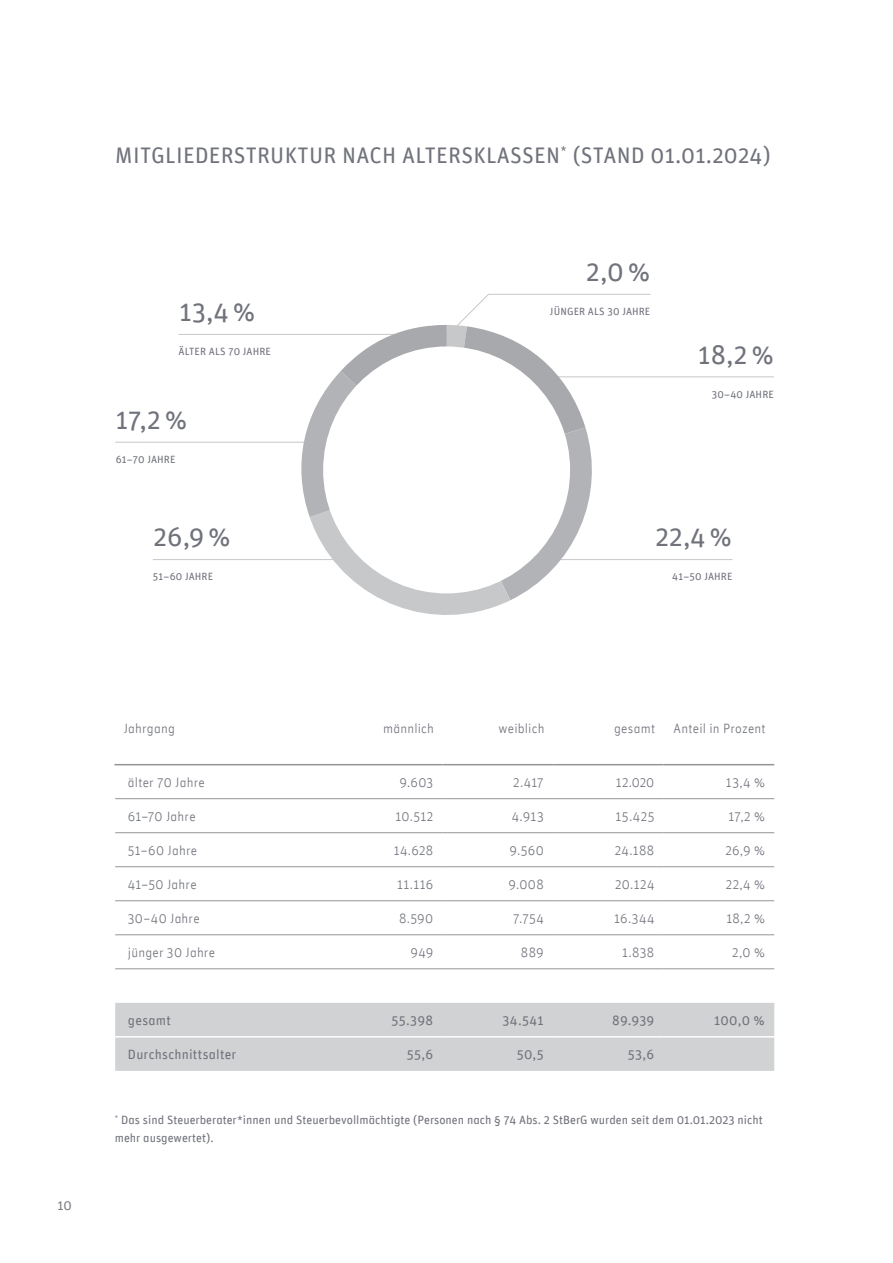
<style>
.page{position:relative;width:893px;height:1263px;background:#fff}
.page>*{position:absolute;margin:0;border:0;box-sizing:border-box;transform-origin:0 0}
.t1{font:27px "Unit Regular Alternate";letter-spacing:.01em;color:#70737b}
.t2{font:22.5px "Unit Regular Alternate";letter-spacing:.01em;color:#70737b}
.t3{font:13.5px "Unit Light Alternate";letter-spacing:.02em;color:#70737b}
.t4{font:13.5px "Unit Regular Alternate";letter-spacing:.02em;color:#70737b}
.t5{font:13.5px "Unit Regular Alternate";color:#7c7e84}
.t6{font:12px/18px "Unit Regular Alternate";color:#70737b}
.t7{font:10.5px "Unit Regular Alternate";letter-spacing:.01em;color:#70737b}
</style>
<div class="page">
<div style="left:115px;top:1003px;width:659px;height:68px;background:#d1d2d4"></div>
<hr style="left:115px;top:798px;width:217px;height:1px;background:#939598">
<hr style="left:332px;top:798px;width:111px;height:1px;background:#939598">
<hr style="left:443px;top:798px;width:110px;height:1px;background:#939598">
<hr style="left:553px;top:798px;width:111px;height:1px;background:#939598">
<hr style="left:664px;top:798px;width:110px;height:1px;background:#939598">
<hr style="left:114px;top:764px;width:218px;height:1px;background:#939598">
<hr style="left:332px;top:764px;width:111px;height:1px;background:#939598">
<hr style="left:443px;top:764px;width:110px;height:1px;background:#939598">
<hr style="left:553px;top:764px;width:111px;height:1px;background:#939598">
<hr style="left:664px;top:764px;width:110px;height:1px;background:#939598">
<hr style="left:115px;top:832px;width:217px;height:1px;background:#939598">
<hr style="left:332px;top:832px;width:111px;height:1px;background:#939598">
<hr style="left:443px;top:832px;width:110px;height:1px;background:#939598">
<hr style="left:553px;top:832px;width:111px;height:1px;background:#939598">
<hr style="left:664px;top:832px;width:110px;height:1px;background:#939598">
<hr style="left:115px;top:968px;width:217px;height:1px;background:#939598">
<hr style="left:332px;top:968px;width:111px;height:1px;background:#939598">
<hr style="left:443px;top:968px;width:110px;height:1px;background:#939598">
<hr style="left:553px;top:968px;width:111px;height:1px;background:#939598">
<hr style="left:664px;top:968px;width:110px;height:1px;background:#939598">
<hr style="left:115px;top:866px;width:217px;height:1px;background:#939598">
<hr style="left:332px;top:866px;width:111px;height:1px;background:#939598">
<hr style="left:443px;top:866px;width:110px;height:1px;background:#939598">
<hr style="left:553px;top:866px;width:111px;height:1px;background:#939598">
<hr style="left:664px;top:866px;width:110px;height:1px;background:#939598">
<hr style="left:115px;top:900px;width:217px;height:1px;background:#939598">
<hr style="left:332px;top:900px;width:111px;height:1px;background:#939598">
<hr style="left:443px;top:900px;width:110px;height:1px;background:#939598">
<hr style="left:553px;top:900px;width:111px;height:1px;background:#939598">
<hr style="left:664px;top:900px;width:110px;height:1px;background:#939598">
<hr style="left:115px;top:934px;width:217px;height:1px;background:#939598">
<hr style="left:332px;top:934px;width:111px;height:1px;background:#939598">
<hr style="left:443px;top:934px;width:110px;height:1px;background:#939598">
<hr style="left:553px;top:934px;width:111px;height:1px;background:#939598">
<hr style="left:664px;top:934px;width:110px;height:1px;background:#939598">
<hr style="left:115px;top:1036px;width:217px;height:1px;background:#fff">
<hr style="left:332px;top:1036px;width:111px;height:1px;background:#fff">
<hr style="left:443px;top:1036px;width:110px;height:1px;background:#fff">
<hr style="left:553px;top:1036px;width:111px;height:1px;background:#fff">
<hr style="left:664px;top:1036px;width:110px;height:1px;background:#fff">
<hr style="left:506px;top:376px;width:268px;height:1px;background:#c7c8ca">
<hr style="left:465px;top:559px;width:267px;height:1px;background:#c7c8ca">
<hr style="left:179px;top:334px;width:288px;height:1px;background:#c7c8ca">
<hr style="left:153px;top:559px;width:268px;height:1px;background:#c7c8ca">
<hr style="left:115px;top:442px;width:268px;height:1px;background:#c7c8ca">
<svg style="left:292px;top:293px;width:359px;height:322px"></svg>
<div style="left:323px;top:346px;width:247px;height:247px;background:#fff;border-radius:50%"></div>
<h2 class="t2" style="left:115px;top:142px;width:657px">MITGLIEDERSTRUKTUR NACH ALTERSKLASSEN<sup>*</sup> (STAND 01.01.2024)</h2>
<h1 class="t1" style="left:179px;top:296px;width:77px">13,4 %</h1>
<p class="t7" style="left:179px;top:345px;width:94px">ÄLTER ALS 70 JAHRE</p>
<h1 class="t1" style="left:116px;top:404px;width:73px">17,2 %</h1>
<p class="t7" style="left:116px;top:453px;width:61px">61–70 JAHRE</p>
<h1 class="t1" style="left:153px;top:521px;width:79px">26,9 %</h1>
<p class="t7" style="left:153px;top:570px;width:62px">51–60 JAHRE</p>
<h1 class="t1" style="left:586px;top:256px;width:66px">2,0 %</h1>
<p class="t7" style="left:550px;top:305px;width:102px">JÜNGER ALS 30 JAHRE</p>
<h1 class="t1" style="left:698px;top:338px;width:77px">18,2 %</h1>
<p class="t7" style="left:712px;top:388px;width:64px">30–40 JAHRE</p>
<h1 class="t1" style="left:655px;top:521px;width:78px">22,4 %</h1>
<p class="t7" style="left:672px;top:570px;width:62px">41–50 JAHRE</p>
<p class="t5" style="left:57px;top:1197px;width:16px">10</p>
<p class="t3" style="left:124px;top:721px;width:53px">Jahrgang</p>
<p class="t3" style="left:383px;top:721px;width:52px">männlich</p>
<p class="t3" style="left:498px;top:721px;width:48px">weiblich</p>
<p class="t3" style="left:614px;top:721px;width:43px">gesamt</p>
<p class="t3" style="left:674px;top:721px;width:94px">Anteil in Prozent</p>
<p class="t3" style="left:128px;top:774px;width:78px">älter 70 Jahre</p>
<p class="t3" style="left:399px;top:774px;width:35px">9.603</p>
<p class="t3" style="left:513px;top:774px;width:32px">2.417</p>
<p class="t3" style="left:616px;top:774px;width:40px">12.020</p>
<p class="t3" style="left:726px;top:774px;width:41px">13,4 %</p>
<p class="t3" style="left:128px;top:808px;width:69px">61–70 Jahre</p>
<p class="t3" style="left:395px;top:808px;width:39px">10.512</p>
<p class="t3" style="left:512px;top:808px;width:34px">4.913</p>
<p class="t3" style="left:615px;top:808px;width:40px">15.425</p>
<p class="t3" style="left:729px;top:808px;width:38px">17,2 %</p>
<p class="t3" style="left:128px;top:842px;width:71px">51–60 Jahre</p>
<p class="t3" style="left:394px;top:842px;width:41px">14.628</p>
<p class="t3" style="left:510px;top:842px;width:36px">9.560</p>
<p class="t3" style="left:615px;top:842px;width:41px">24.188</p>
<p class="t3" style="left:725px;top:842px;width:41px">26,9 %</p>
<p class="t3" style="left:128px;top:876px;width:70px">41–50 Jahre</p>
<p class="t3" style="left:397px;top:876px;width:38px">11.116</p>
<p class="t3" style="left:509px;top:876px;width:37px">9.008</p>
<p class="t3" style="left:615px;top:876px;width:41px">20.124</p>
<p class="t3" style="left:726px;top:876px;width:41px">22,4 %</p>
<p class="t3" style="left:128px;top:910px;width:73px">30–40 Jahre</p>
<p class="t3" style="left:399px;top:910px;width:36px">8.590</p>
<p class="t3" style="left:513px;top:910px;width:32px">7.754</p>
<p class="t3" style="left:614px;top:910px;width:42px">16.344</p>
<p class="t3" style="left:726px;top:910px;width:40px">18,2 %</p>
<p class="t3" style="left:128px;top:944px;width:89px">jünger 30 Jahre</p>
<p class="t3" style="left:410px;top:944px;width:24px">949</p>
<p class="t3" style="left:521px;top:944px;width:24px">889</p>
<p class="t3" style="left:622px;top:944px;width:34px">1.838</p>
<p class="t3" style="left:732px;top:944px;width:34px">2,0 %</p>
<p class="t4" style="left:128px;top:1012px;width:45px">gesamt</p>
<p class="t4" style="left:392px;top:1012px;width:43px">55.398</p>
<p class="t4" style="left:502px;top:1012px;width:43px">34.541</p>
<p class="t4" style="left:612px;top:1012px;width:44px">89.939</p>
<p class="t4" style="left:714px;top:1012px;width:52px">100,0 %</p>
<p class="t4" style="left:128px;top:1046px;width:110px">Durchschnittsalter</p>
<p class="t4" style="left:407px;top:1046px;width:28px">55,6</p>
<p class="t4" style="left:517px;top:1046px;width:29px">50,5</p>
<p class="t4" style="left:628px;top:1046px;width:28px">53,6</p>
<p class="t6" style="left:115px;top:1111px;width:649px"><sup>*</sup> Das sind Steuerberater*innen und Steuerbevollmächtigte (Personen nach § 74 Abs. 2 StBerG wurden seit dem 01.01.2023 nicht mehr ausgewertet).</p>
</div>
